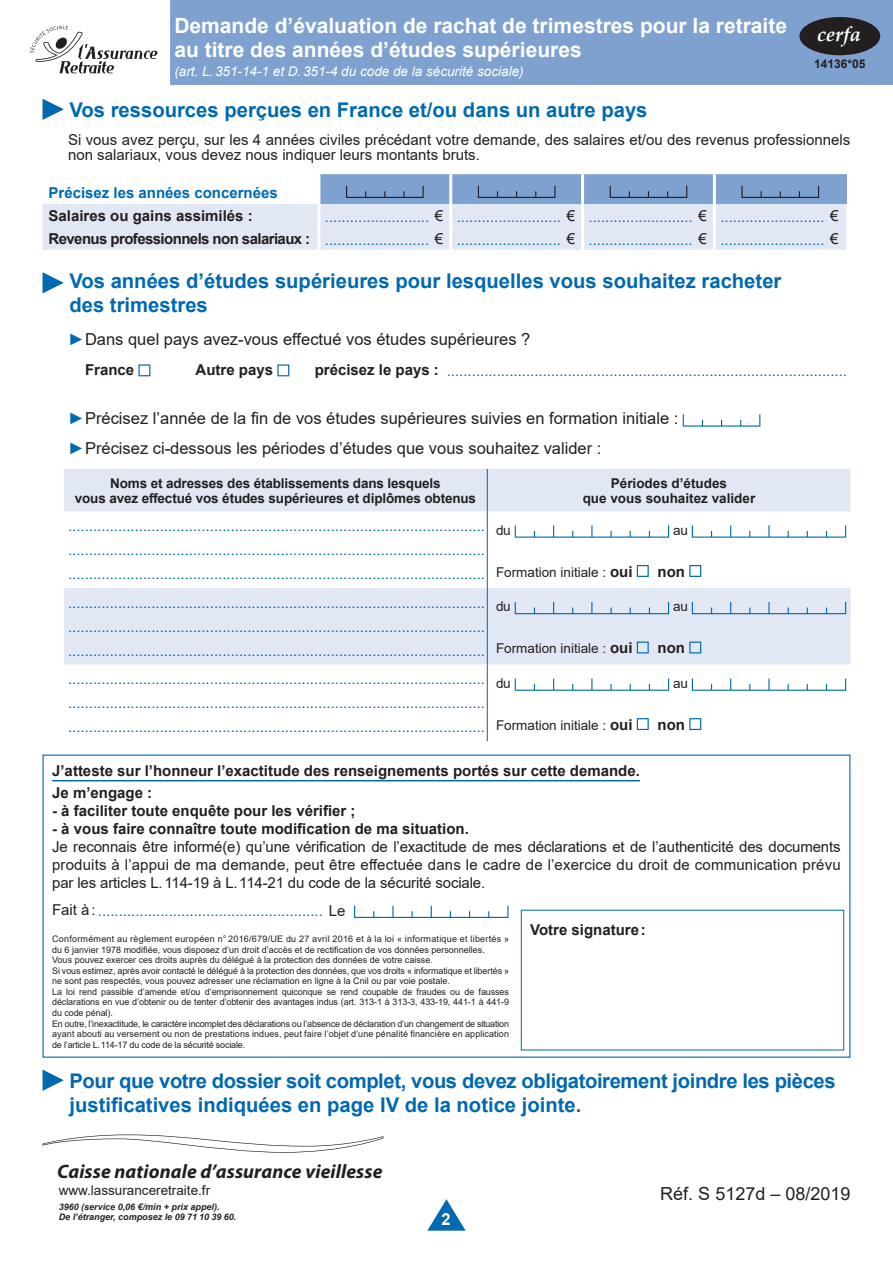
<style>
.page{position:relative;width:893px;height:1263px;background:#fff}
.page>*{position:absolute;margin:0;border:0;box-sizing:border-box;transform-origin:0 0}
.t1{font:700 21px/24px "Arial";color:#fff}
.t2{font:700 20.25px/23.2px "Arial";color:#0169b0}
.t3{font:700 20.25px/24px "Arial";letter-spacing:-.02em;color:#0169b0}
.t4{font:italic 700 20.25px "Palatino Linotype";color:#fff}
.t5{font:italic 700 19.5px "Myriad Pro";letter-spacing:.005em;color:#231f20}
.t6{font:18px "Arial";color:#231f20}
.t7{font:16.5px/30.8px "Arial";color:#231f20}
.t8{font:700 16.5px "Arial";color:#fff}
.t9{font:15px/24px "Arial";color:#0169b0;text-align:justify}
.t10{font:15px/18px "Arial";color:#231f20}
.t11{font:700 15px/22.2px "Arial";color:#231f20}
.t12{font:700 15px "Arial";color:#0169b0}
.t13{font:700 13.5px/15px "Arial";letter-spacing:-.01em;color:#231f20;text-align:center}
.t14{font:13.5px "Arial";color:#231f20}
.t15{font:italic 13.5px "Arial";color:#fff}
.t16{font:700 12px "Arial";color:#231f20}
.t17{font:9px/10.5px "Arial";color:#231f20}
.t18{font:italic 700 9px/10.5px "Arial";color:#231f20}
.s1{color:#231f20}
.s2{font-weight:700;color:#231f20}
.s3{color:#0169b0}
.s4{font-weight:700;font-size:15px}
</style>
<div class="page">
<div style="left:170px;top:0;width:723px;height:85px;background:#7ea1d0"></div>
<svg style="left:427px;top:1199px;width:39px;height:32px"></svg>
<svg style="left:30px;top:26px;width:128px;height:48px"></svg>
<div style="left:799px;top:17px;width:81px;height:38px;background:#231f20;border-radius:50%"></div>
<svg style="left:42px;top:98px;width:22px;height:22px"></svg>
<hr style="left:845px;top:174px;width:2px;height:30px;background:#7ea1d0">
<svg style="left:43px;top:174px;width:803px;height:76px;background:#cbd8eb"></svg>
<svg style="left:42px;top:272px;width:22px;height:22px"></svg>
<svg style="left:138px;top:364px;width:12px;height:12px"></svg>
<svg style="left:277px;top:364px;width:12px;height:12px"></svg>
<svg style="left:683px;top:414px;width:77px;height:13px"></svg>
<svg style="left:64px;top:469px;width:786px;height:195px;fill:#e1e8f4"></svg>
<hr style="left:487px;top:469px;width:1px;height:42px;background:#0169b0">
<hr style="left:487px;top:511px;width:1px;height:77px;background:#0169b0">
<hr style="left:487px;top:588px;width:1px;height:76px;background:#0169b0">
<hr style="left:487px;top:664px;width:1px;height:77px;background:#0169b0">
<svg style="left:510px;top:525px;width:163px;height:13px"></svg>
<svg style="left:515px;top:525px;width:154px;height:13px"></svg>
<svg style="left:688px;top:525px;width:162px;height:13px"></svg>
<svg style="left:692px;top:525px;width:154px;height:13px"></svg>
<svg style="left:637px;top:565px;width:12px;height:12px"></svg>
<svg style="left:689px;top:565px;width:12px;height:12px"></svg>
<svg style="left:510px;top:602px;width:163px;height:12px"></svg>
<svg style="left:515px;top:602px;width:154px;height:12px;background:#c6d8eb"></svg>
<svg style="left:688px;top:602px;width:162px;height:12px"></svg>
<svg style="left:692px;top:602px;width:154px;height:12px;background:#c6d8eb"></svg>
<svg style="left:637px;top:641px;width:12px;height:12px"></svg>
<svg style="left:689px;top:641px;width:12px;height:12px"></svg>
<svg style="left:515px;top:678px;width:154px;height:13px"></svg>
<svg style="left:692px;top:678px;width:154px;height:13px"></svg>
<svg style="left:637px;top:718px;width:12px;height:12px"></svg>
<svg style="left:689px;top:718px;width:12px;height:12px"></svg>
<svg style="left:42px;top:1069px;width:22px;height:22px"></svg>
<hr style="left:52px;top:780px;width:588px;height:1px;background:#0169b0">
<svg style="left:354px;top:906px;width:154px;height:12px"></svg>
<svg style="left:43px;top:1134px;width:340px;height:19px"></svg>
<div style="left:521px;top:910px;width:323px;height:140px;border:1px solid #0169b0"></div>
<h1 class="t1" style="left:174px;top:15px;width:614px">Demande d’évaluation de rachat de trimestres pour la retraite au titre des années d’études supérieures</h1>
<p class="t15" style="left:174px;top:66px;width:351px">(art. L. 351-14-1 et D. 351-4 du code de la sécurité sociale)</p>
<h2 class="t4" style="left:817px;top:25px;width:45px">cerfa</h2>
<p class="t16" style="left:814px;top:59px;width:53px">14136*05</p>
<h2 class="t2" style="left:69px;top:100px;width:580px">Vos ressources perçues en France et/ou dans un autre pays</h2>
<p class="t10" style="left:68px;top:133px;width:784px;line-height:15px">Si vous avez perçu, sur les 4 années civiles précédant votre demande, des salaires et/ou des revenus professionnels non salariaux, vous devez nous indiquer leurs montants bruts.</p>
<p class="t12" style="left:49px;top:187px;width:231px">Précisez les années concernées</p>
<p class="t11" style="left:49px;top:206px;width:206px">Salaires ou gains assimilés :</p>
<p class="t9" style="left:49px;top:207px;width:792px;line-height:23px;text-align:right">......................... <span class="s1">€</span> ......................... <span class="s1">€</span> ......................... <span class="s1">€</span> ......................... <span class="s1">€<br></span><span class="s2">Revenus professionnels non salariaux :</span> ......................... <span class="s1">€</span> ......................... <span class="s1">€</span> ......................... <span class="s1">€</span> ......................... <span class="s1">€</span></p>
<h2 class="t2" style="left:69px;top:271px;width:713px">Vos années d’études supérieures pour lesquelles vous souhaitez racheter des trimestres</h2>
<p class="t7" style="left:68px;top:326px;width:464px"><span class="s3">►</span> Dans quel pays avez-vous effectué vos études supérieures ?</p>
<p class="t11" style="left:85px;top:360px;width:51px">France</p>
<p class="t11" style="left:196px;top:360px;width:79px">Autre pays</p>
<p class="t9" style="left:315px;top:360px;width:534px"><span class="s2">précisez le pays :</span> ................................................................................................</p>
<p class="t7" style="left:68px;top:404px;width:612px"><span class="s3">►</span> Précisez l’année de la fin de vos études supérieures suivies en formation initiale : <span class="s3">►</span> Précisez ci-dessous les périodes d’études que vous souhaitez valider :</p>
<p class="t13" style="left:75px;top:477px;width:403px">Noms et adresses des établissements dans lesquels<br>vous avez effectué vos études supérieures et diplômes obtenus</p>
<p class="t13" style="left:583px;top:477px;width:174px">Périodes d’études<br>que vous souhaitez valider</p>
<p class="t9" style="left:68px;top:515px;width:418px">.................................................................................................... .................................................................................................... ....................................................................................................</p>
<p class="t14" style="left:496px;top:525px;width:16px">du</p>
<p class="t14" style="left:673px;top:525px;width:16px">au</p>
<p class="t14" style="left:496px;top:567px;width:138px">Formation initiale : <span class="s4">oui</span></p>
<p class="t11" style="left:658px;top:562px;width:29px">non</p>
<p class="t9" style="left:68px;top:592px;width:418px">.................................................................................................... .................................................................................................... ....................................................................................................</p>
<p class="t14" style="left:496px;top:601px;width:16px">du</p>
<p class="t14" style="left:673px;top:601px;width:16px">au</p>
<p class="t14" style="left:496px;top:644px;width:138px">Formation initiale : <span class="s4">oui</span></p>
<p class="t11" style="left:658px;top:638px;width:29px">non</p>
<p class="t9" style="left:68px;top:668px;width:418px">.................................................................................................... .................................................................................................... ....................................................................................................</p>
<p class="t14" style="left:496px;top:678px;width:16px">du</p>
<p class="t14" style="left:673px;top:678px;width:16px">au</p>
<p class="t14" style="left:496px;top:720px;width:138px">Formation initiale : <span class="s4">oui</span></p>
<p class="t11" style="left:658px;top:715px;width:29px">non</p>
<p class="t11" style="left:52px;top:761px;width:589px">J’atteste sur l’honneur l’exactitude des renseignements portés sur cette demande.<br>Je m’engage :</p>
<p class="t11" style="left:52px;top:800px;width:305px">- à faciliter toute enquête pour les vérifier ;</p>
<p class="t11" style="left:52px;top:818px;width:418px">- à vous faire connaître toute modification de ma situation.</p>
<p class="t10" style="left:52px;top:837px;width:790px;text-align:justify">Je reconnais être informé(e) qu’une vérification de l’exactitude de mes déclarations et de l’authenticité des documents produits à l’appui de ma demande, peut être effectuée dans le cadre de l’exercice du droit de communication prévu par les articles L. 114-19 à L. 114-21 du code de la sécurité sociale.</p>
<p class="t9" style="left:52px;top:900px;width:295px"><span class="s1">Fait à :</span> ...................................................... <span class="s1">Le</span></p>
<p class="t17" style="left:52px;top:935px;width:458px">Conformément au règlement européen n° 2016/679/UE du 27 avril 2016 et à la loi « informatique et libertés » du 6 janvier 1978 modifiée, vous disposez d’un droit d’accès et de rectification de vos données personnelles.<br>Vous pouvez exercer ces droits auprès du délégué à la protection des données de votre caisse.<br>Si vous estimez, après avoir contacté le délégué à la protection des données, que vos droits « informatique et libertés » ne sont pas respectés, vous pouvez adresser une réclamation en ligne à la Cnil ou par voie postale.<br>La loi rend passible d’amende et/ou d’emprisonnement quiconque se rend coupable de fraudes ou de fausses déclarations en vue d’obtenir ou de tenter d’obtenir des avantages indus (art. 313-1 à 313-3, 433-19, 441-1 à 441-9 du code pénal).<br>En outre, l’inexactitude, le caractère incomplet des déclarations ou l’absence de déclaration d’un changement de situation ayant abouti au versement ou non de prestations indues, peut faire l’objet d’une pénalité financière en application de l’article L. 114-17 du code de la sécurité sociale.</p>
<p class="t11" style="left:530px;top:920px;width:117px">Votre signature :</p>
<h2 class="t3" style="left:69px;top:1070px;width:768px">Pour que votre dossier soit complet, vous devez obligatoirement joindre les pièces justificatives indiquées en page IV de la notice jointe.</h2>
<h3 class="t5" style="left:57px;top:1160px;width:327px">Caisse nationale d’assurance vieillesse</h3>
<p class="t14" style="left:59px;top:1185px;width:153px">www.lassuranceretraite.fr</p>
<p class="t18" style="left:59px;top:1202px;width:179px">3960 (service 0,06 €/min + prix appel).<br>De l’étranger, composez le 09 71 10 39 60.</p>
<p class="t8" style="left:441px;top:1213px;width:11px">2</p>
<p class="t6" style="left:660px;top:1183px;width:192px">Réf. S 5127d – 08/2019</p>
</div>
